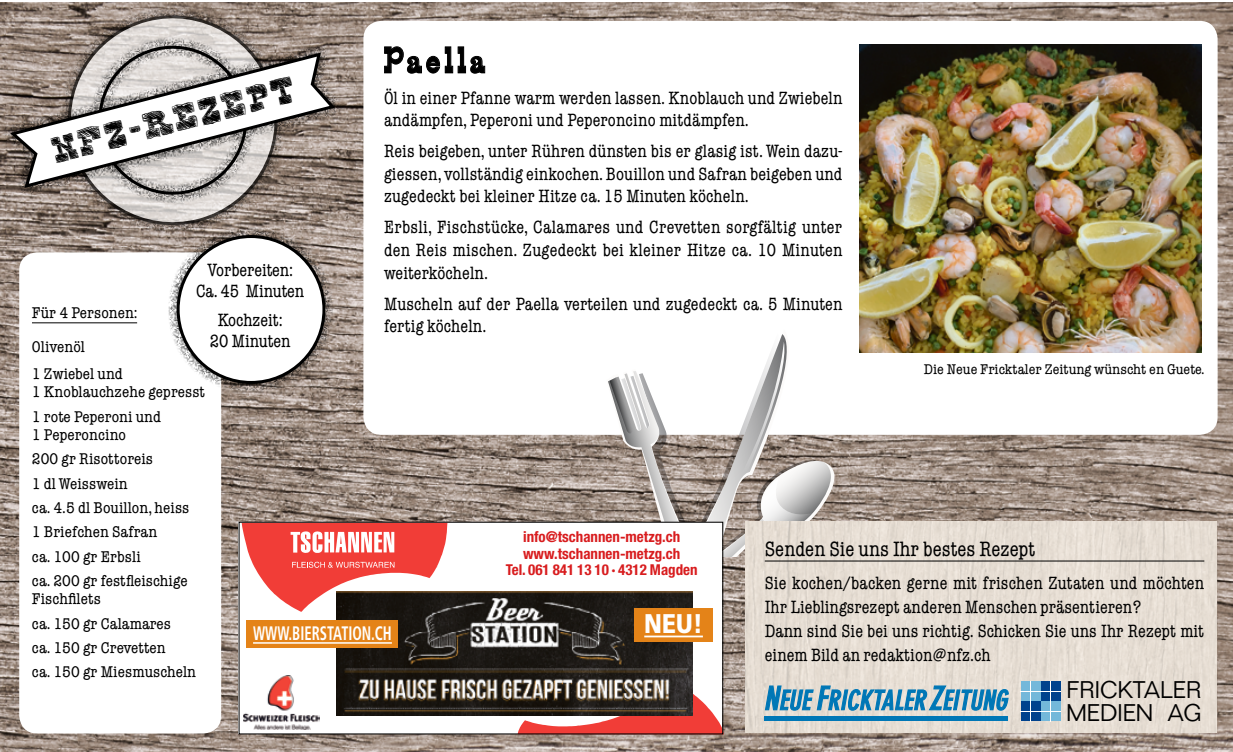
<style>
.page{position:relative;width:1233px;height:752px;background:#fff}
.page>*{position:absolute;margin:0;border:0;box-sizing:border-box;transform-origin:0 0}
.t1{font:36px "Blockography";color:#000}
.t2{font:36px "Edmunds";letter-spacing:.1em;color:#000}
.t3{font:900 27px "Frutiger LT Std";color:#fff;scale:.85 1}
.t4{font:300 23.55px/23px "Folio Std";color:#000}
.t5{font:condensed 21px "American Typewriter Std";letter-spacing:.005em;color:#000}
.t6{font:700 condensed 19.5px "Frutiger LT Std";color:#fff;scale:.75 1}
.t7{font:condensed 18px/22.5px "American Typewriter Std";letter-spacing:.01em;color:#000}
.t8{font:condensed 15.75px/24.5px "American Typewriter Std";letter-spacing:.005em;color:#000;scale:1.07 1}
.t9{font:700 condensed 15px/16.5px "Helvetica Neue LT Std";color:#d81c1e;text-align:center}
.t10{font:condensed 14.25px "American Typewriter Std";color:#000;scale:1.1 1}
</style>
<div class="page">
<img style="left:0;top:3px;width:1232px;height:748px">
<div style="left:19px;top:252px;width:202px;height:481px;background:#fff;border-radius:18px"></div>
<svg style="left:58px;top:6px;width:229px;height:228px;background:#9b8f87"></svg>
<div style="left:89px;top:38px;width:167px;height:165px;background:#000;opacity:.75"></div>
<svg style="left:92px;top:39px;width:161px;height:162px;background:#beb8b4"></svg>
<div style="left:2px;top:44px;width:342px;height:152px;background:#000;opacity:.75"></div>
<svg style="left:9px;top:50px;width:329px;height:140px"></svg>
<div style="left:363px;top:21px;width:855px;height:413px;background:#fff;border-radius:18px"></div>
<img style="left:860px;top:44px;width:341px;height:309px">
<svg style="left:606px;top:334px;width:232px;height:222px"></svg>
<svg style="left:384px;top:46px;width:101px;height:28px"></svg>
<img style="left:746px;top:521px;width:471px;height:211px">
<hr style="left:765px;top:560px;width:439px;height:1px;background:#000">
<svg style="left:765px;top:685px;width:244px;height:33px;background:#88b3c7"></svg>
<hr style="left:765px;top:716px;width:243px;height:4px;background:#0077b6">
<div style="left:1021px;top:681px;width:19px;height:19px;background:#74b8da"></div>
<div style="left:1021px;top:701px;width:19px;height:19px;background:#00428d"></div>
<div style="left:1041px;top:701px;width:20px;height:19px;background:#74b8da"></div>
<div style="left:1041px;top:681px;width:20px;height:19px;background:#00428d"></div>
<hr style="left:1021px;top:690px;width:40px;height:1px;background:#fff">
<hr style="left:1020px;top:710px;width:41px;height:1px;background:#fff">
<hr style="left:1030px;top:680px;width:1px;height:41px;background:#fff">
<hr style="left:1050px;top:681px;width:1px;height:40px;background:#fff">
<div style="left:239px;top:521px;width:483px;height:212px;background:#fff"></div>
<hr style="left:32px;top:322px;width:105px;height:1px;background:#000">
<div style="left:168px;top:226px;width:166px;height:166px;background:#000;opacity:.75"></div>
<div style="left:178px;top:236px;width:146px;height:146px;background:#fff;border-radius:50%"></div>
<div style="left:177px;top:235px;width:148px;height:149px;border:3px solid #000;border-radius:50%"></div>
<svg style="left:518px;top:681px;width:206px;height:53px"></svg>
<svg style="left:242px;top:523px;width:205px;height:88px"></svg>
<img style="left:244px;top:675px;width:76px;height:53px">
<img style="left:337px;top:591px;width:355px;height:124px">
<div style="left:634px;top:608px;width:79px;height:34px;background:#e48318"></div>
<hr style="left:644px;top:635px;width:59px;height:2px;background:#fff">
<div style="left:247px;top:620px;width:151px;height:27px;background:#e48318"></div>
<hr style="left:253px;top:642px;width:139px;height:1px;background:#fff">
<h1 class="t2" style="left:384px;top:40px;width:103px">Paella</h1>
<p class="t7" style="left:384px;top:87px;width:460px">Öl in einer Pfanne warm werden lassen. Knoblauch und Zwiebeln andämpfen, Peperoni und Peperoncino mitdämpfen.</p>
<p class="t7" style="left:384px;top:140px;width:460px;text-align:justify">Reis beigeben, unter Rühren dünsten bis er glasig ist. Wein dazu&shy;giessen, vollständig einkochen. Bouillon und Safran beigeben und zugedeckt bei kleiner Hitze ca. 15 Minuten köcheln.</p>
<p class="t7" style="left:384px;top:216px;width:460px;text-align:justify">Erbsli, Fischstücke, Calamares und Crevetten sorgfältig unter den Reis mischen. Zugedeckt bei kleiner Hitze ca. 10 Minuten weiterköcheln.</p>
<p class="t7" style="left:384px;top:292px;width:460px">Muscheln auf der Paella verteilen und zugedeckt ca. 5 Minuten fertig köcheln.</p>
<h1 class="t1" style="left:49px;top:129px;width:249px;rotate:-14deg">NFZ-REZEPT</h1>
<p class="t7" style="left:196px;top:259px;width:110px;line-height:21px;text-align:center">Vorbereiten:<br>Ca. 45 Minuten</p>
<p class="t7" style="left:210px;top:310px;width:82px;line-height:21px;text-align:center">Kochzeit:<br>20 Minuten</p>
<p class="t8" style="left:32px;top:296px;width:100px;line-height:33.8px">Für 4 Personen:<br>Olivenöl</p>
<p class="t8" style="left:32px;top:365px;width:163px;line-height:18px">1 Zwiebel und<br>1 Knoblauchzehe gepresst</p>
<p class="t8" style="left:32px;top:407px;width:122px;line-height:18px">1 rote Peperoni und<br>1 Peperoncino</p>
<p class="t8" style="left:32px;top:447px;width:149px">200 gr Risottoreis<br>1 dl Weisswein<br>ca. 4.5 dl Bouillon, heiss<br>1 Briefchen Safran<br>ca. 100 gr Erbsli<br>ca. 200 gr festfleischige</p>
<p class="t8" style="left:32px;top:587px;width:155px">Fischfilets<br>ca. 150 gr Calamares<br>ca. 150 gr Crevetten<br>ca. 150 gr Miesmuscheln</p>
<p class="t10" style="left:924px;top:361px;width:257px">Die Neue Fricktaler Zeitung wünscht en Guete.</p>
<p class="t9" style="left:506px;top:528px;width:193px">info@tschannen-metzg.ch www.tschannen-metzg.ch<br>Tel. 061 841 13 10 · 4312 Magden</p>
<p class="t5" style="left:765px;top:537px;width:272px">Senden Sie uns Ihr bestes Rezept</p>
<p class="t7" style="left:765px;top:571px;width:441px;line-height:24px">Sie kochen/backen gerne mit frischen Zutaten und möchten Ihr Lieblingsrezept anderen Menschen präsentieren?<br>Dann sind Sie bei uns richtig. Schicken Sie uns Ihr Rezept mit einem Bild an redaktion@nfz.ch</p>
<h3 class="t4" style="left:1066px;top:678px;width:137px">FRICKTALER<br>MEDIEN AG</h3>
<p class="t6" style="left:253px;top:621px;width:187px">WWW.BIERSTATION.CH</p>
<h2 class="t3" style="left:644px;top:607px;width:70px">NEU!</h2>
</div>
